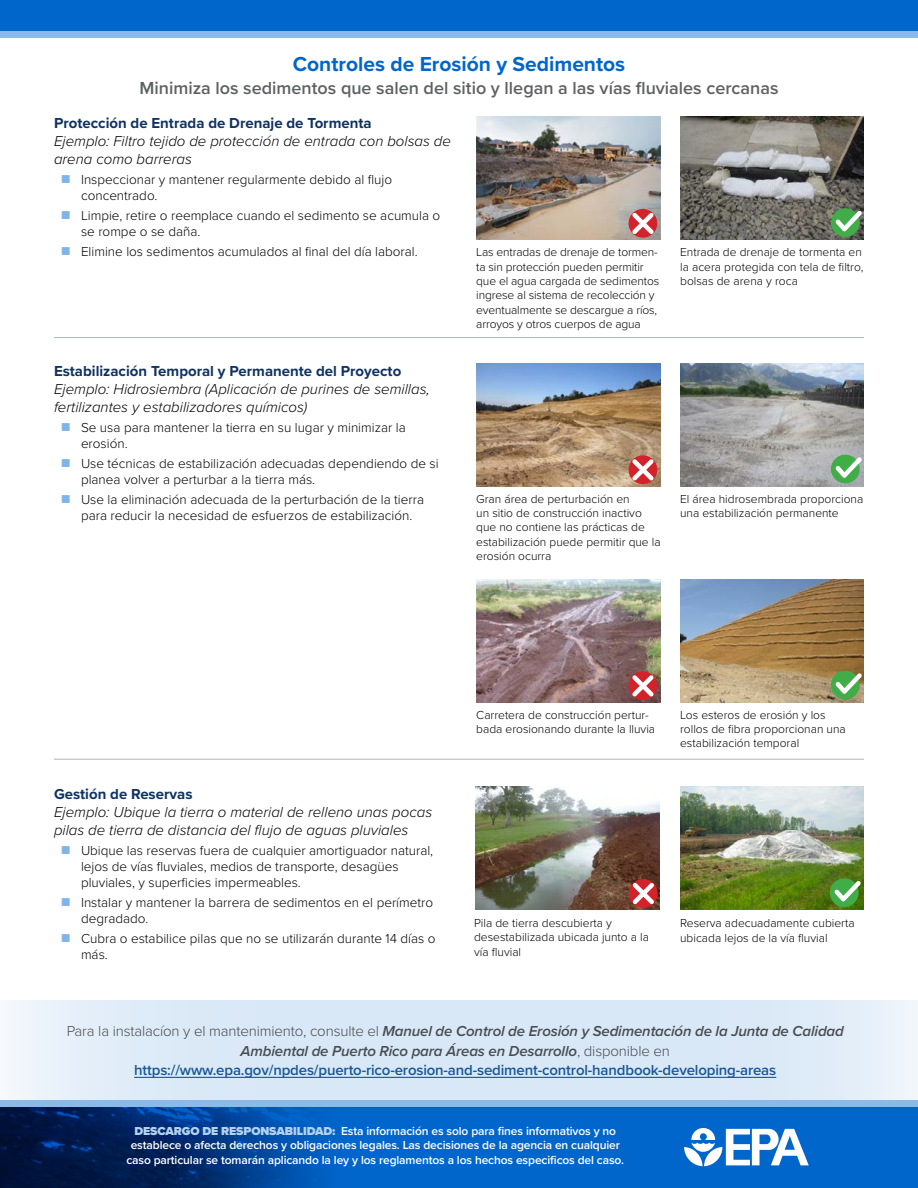
<style>
.page{position:relative;width:918px;height:1188px;background:#fff}
.page>*{position:absolute;margin:0;border:0;box-sizing:border-box;transform-origin:0 0}
.t1{font:700 21px "Proxima Nova";color:#06c}
.t2{font:600 18px "Proxima Nova";color:#5f6062}
.t3{font:italic 300 15px/18px "Proxima Nova";color:#000}
.t4{font:italic 600 15px/19.5px "Proxima Nova";letter-spacing:-.01em;color:#545454;text-align:center}
.t5{font:700 15px "Proxima Nova";color:#0f3261}
.t6{font:300 13.5px/16.2px "Proxima Nova";color:#000}
.t7{font:300 12px/14.4px "Proxima Nova";color:#000}
.t8{font:600 12px/14.4px "Proxima Nova";letter-spacing:-.01em;color:#fff;text-align:center}
.s1{font-weight:300;font-style:normal}
.s2{font-style:normal;color:#215e9e}
.s3{font-weight:900;color:#b3d1f0}
</style>
<div class="page">
<svg style="left:0;top:1000px;width:918px;height:101px;background:#dce9f7"></svg>
<img style="left:476px;top:117px;width:184px;height:123px">
<img style="left:680px;top:117px;width:184px;height:123px">
<div style="left:831px;top:208px;width:29px;height:29px;background:#41ad49;border-radius:50%"></div>
<svg style="left:835px;top:211px;width:27px;height:20px"></svg>
<div style="left:629px;top:209px;width:28px;height:29px;background:#d2232a;border-radius:50%"></div>
<svg style="left:632px;top:213px;width:22px;height:21px"></svg>
<img style="left:680px;top:787px;width:184px;height:123px">
<div style="left:830px;top:878px;width:29px;height:29px;background:#41ad49;border-radius:50%"></div>
<svg style="left:834px;top:881px;width:27px;height:20px"></svg>
<img style="left:476px;top:787px;width:183px;height:123px">
<div style="left:629px;top:879px;width:29px;height:29px;background:#d2232a;border-radius:50%"></div>
<svg style="left:633px;top:883px;width:21px;height:21px"></svg>
<img style="left:476px;top:363px;width:184px;height:123px">
<img style="left:680px;top:363px;width:184px;height:123px">
<div style="left:831px;top:455px;width:29px;height:28px;background:#41ad49;border-radius:50%"></div>
<svg style="left:835px;top:457px;width:27px;height:21px"></svg>
<div style="left:629px;top:455px;width:28px;height:29px;background:#d2232a;border-radius:50%"></div>
<svg style="left:632px;top:459px;width:22px;height:21px"></svg>
<img style="left:476px;top:579px;width:184px;height:123px">
<img style="left:680px;top:579px;width:184px;height:123px">
<div style="left:831px;top:671px;width:29px;height:28px;background:#41ad49;border-radius:50%"></div>
<svg style="left:835px;top:673px;width:27px;height:21px"></svg>
<div style="left:629px;top:671px;width:28px;height:29px;background:#d2232a;border-radius:50%"></div>
<svg style="left:632px;top:675px;width:22px;height:21px"></svg>
<hr style="left:54px;top:337px;width:810px;height:1px;background:#b1b4b6">
<hr style="left:54px;top:759px;width:810px;height:1px;background:#b1b4b6">
<div style="left:0;top:0;width:918px;height:34px;background:#06c"></div>
<div style="left:0;top:32px;width:918px;height:6px;background:#8cbae8"></div>
<hr style="left:134px;top:1077px;width:642px;height:1px;background:#215e9e">
<svg style="left:0;top:1107px;width:918px;height:81px;background:#0051a9"></svg>
<div style="left:0;top:1101px;width:918px;height:6px;background:#8cbae8"></div>
<svg style="left:684px;top:1128px;width:125px;height:38px"></svg>
<p class="t1" style="left:293px;top:48px;width:334px">Controles de Erosión y Sedimentos</p>
<p class="t2" style="left:139px;top:74px;width:641px">Minimiza los sedimentos que salen del sitio y llegan a las vías fluviales cercanas</p>
<p class="t5" style="left:54px;top:112px;width:319px">Protección de Entrada de Drenaje de Tormenta</p>
<p class="t3" style="left:54px;top:132px;width:399px">Ejemplo: Filtro tejido de protección de entrada con bolsas de arena como barreras</p>
<p class="t6" style="left:81px;top:171px;width:313px">Inspeccionar y mantener regularmente debido al flujo concentrado.</p>
<p class="t6" style="left:81px;top:207px;width:361px">Limpie, retire o reemplace cuando el sedimento se acumula o se rompe o se daña.</p>
<p class="t6" style="left:81px;top:243px;width:338px">Elimine los sedimentos acumulados al final del día laboral.</p>
<p class="t5" style="left:54px;top:360px;width:349px">Estabilización Temporal y Permanente del Proyecto</p>
<p class="t3" style="left:54px;top:380px;width:377px">Ejemplo: Hidrosiembra (Aplicación de purines de semillas, fertilizantes y estabilizadores químicos)</p>
<p class="t6" style="left:81px;top:419px;width:326px">Se usa para mantener la tierra en su lugar y minimizar la erosión.</p>
<p class="t6" style="left:81px;top:455px;width:359px">Use técnicas de estabilización adecuadas dependiendo de si planea volver a perturbar a la tierra más.</p>
<p class="t6" style="left:81px;top:491px;width:345px">Use la eliminación adecuada de la perturbación de la tierra para reducir la necesidad de esfuerzos de estabilización.</p>
<p class="t7" style="left:476px;top:244px;width:184px">Las entradas de drenaje de tormen&shy;ta sin protección pueden permitir que el agua cargada de sedimentos ingrese al sistema de recolección y eventualmente se descargue a ríos, arroyos y otros cuerpos de agua</p>
<p class="t7" style="left:680px;top:244px;width:185px">Entrada de drenaje de tormenta en la acera protegida con tela de filtro, bolsas de arena y roca</p>
<p class="t7" style="left:476px;top:491px;width:186px">Gran área de perturbación en<br>un sitio de construcción inactivo que no contiene las prácticas de estabilización puede permitir que la erosión ocurra</p>
<p class="t7" style="left:680px;top:491px;width:185px">El área hidrosembrada proporciona una estabilización permanente</p>
<p class="t5" style="left:54px;top:783px;width:140px">Gestión de Reservas</p>
<p class="t3" style="left:54px;top:802px;width:380px">Ejemplo: Ubique la tierra o material de relleno unas pocas pilas de tierra de distancia del flujo de aguas pluviales</p>
<p class="t6" style="left:81px;top:841px;width:354px">Ubique las reservas fuera de cualquier amortiguador natural, lejos de vías fluviales, medios de transporte, desagües pluviales, y superficies impermeables.</p>
<p class="t6" style="left:81px;top:893px;width:354px">Instalar y mantener la barrera de sedimentos en el perímetro degradado.</p>
<p class="t6" style="left:81px;top:929px;width:356px">Cubra o estabilice pilas que no se utilizarán durante 14 días o más.</p>
<p class="t7" style="left:476px;top:707px;width:180px">Carretera de construcción pertur&shy;bada erosionando durante la lluvia</p>
<p class="t7" style="left:680px;top:707px;width:167px">Los esteros de erosión y los rollos de fibra proporcionan una estabilización temporal</p>
<p class="t7" style="left:474px;top:915px;width:176px">Pila de tierra descubierta y desestabilizada ubicada junto a la vía fluvial</p>
<p class="t7" style="left:680px;top:916px;width:176px">Reserva adecuadamente cubierta ubicada lejos de la vía fluvial</p>
<p class="t4" style="left:67px;top:1021px;width:779px"><span class="s1">Para la instalacíon y el mantenimiento, consulte el</span> Manuel de Control de Erosión y Sedimentación de la Junta de Calidad<br>Ambiental de Puerto Rico para Áreas en Desarrollo<span class="s1">, disponible en </span><span class="s2">https://www.epa.gov/npdes/puerto-rico-erosion-and-sediment-control-handbook-developing-areas</span></p>
<p class="t8" style="left:126px;top:1123px;width:499px"><span class="s3">DESCARGO DE RESPONSABILIDAD:</span> Esta información es solo para fines informativos y no establece o afecta derechos y obligaciones legales. Las decisiones de la agencia en cualquier caso particular se tomarán aplicando la ley y los reglamentos a los hechos especificos del caso.</p>
</div>
